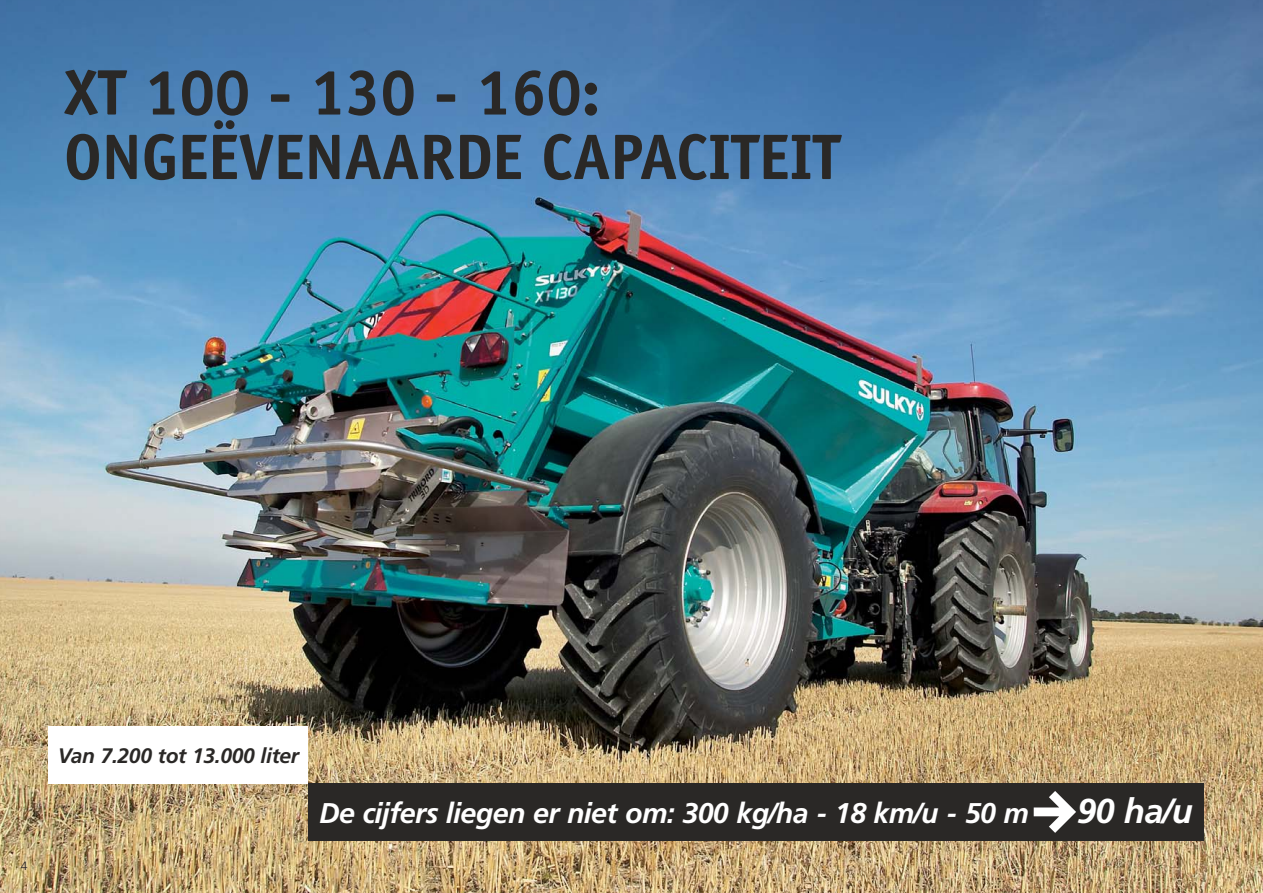
<style>
.page{position:relative;width:1263px;height:893px;background:#fff}
.page>*{position:absolute;margin:0;border:0;box-sizing:border-box;transform-origin:0 0}
.t1{font:700 64.5px/64.5px "Officina Sans";letter-spacing:-.01em;color:#2a2826}
.t2{font:italic 700 34.5px "Frutiger";color:#fff}
.t3{font:italic 700 28.5px "Frutiger";letter-spacing:-.02em;color:#fff}
.t4{font:italic 700 21px "Frutiger";letter-spacing:-.015em;color:#2a2826}
.t5{font:300 12px "Frutiger";color:#231f20}
</style>
<div class="page">
<img style="left:0;top:0;width:1263px;height:893px">
<div style="left:48px;top:726px;width:260px;height:57px;background:#fff"></div>
<div style="left:308px;top:783px;width:895px;height:58px;background:#2a2826"></div>
<svg style="left:1034px;top:791px;width:42px;height:42px"></svg>
<h1 class="t1" style="left:64px;top:66px;width:779px">XT 100 - 130 - 160:<br>ONGEËVENAARDE CAPACITEIT</h1>
<p class="t5" style="left:21px;top:861px;width:8px">4</p>
<p class="t4" style="left:58px;top:747px;width:243px">Van 7.200 tot 13.000 liter</p>
<p class="t3" style="left:319px;top:802px;width:711px">De cijfers liegen er niet om: 300 kg/ha - 18 km/u - 50 m</p>
<p class="t2" style="left:1077px;top:797px;width:117px">90 ha/u</p>
</div>
